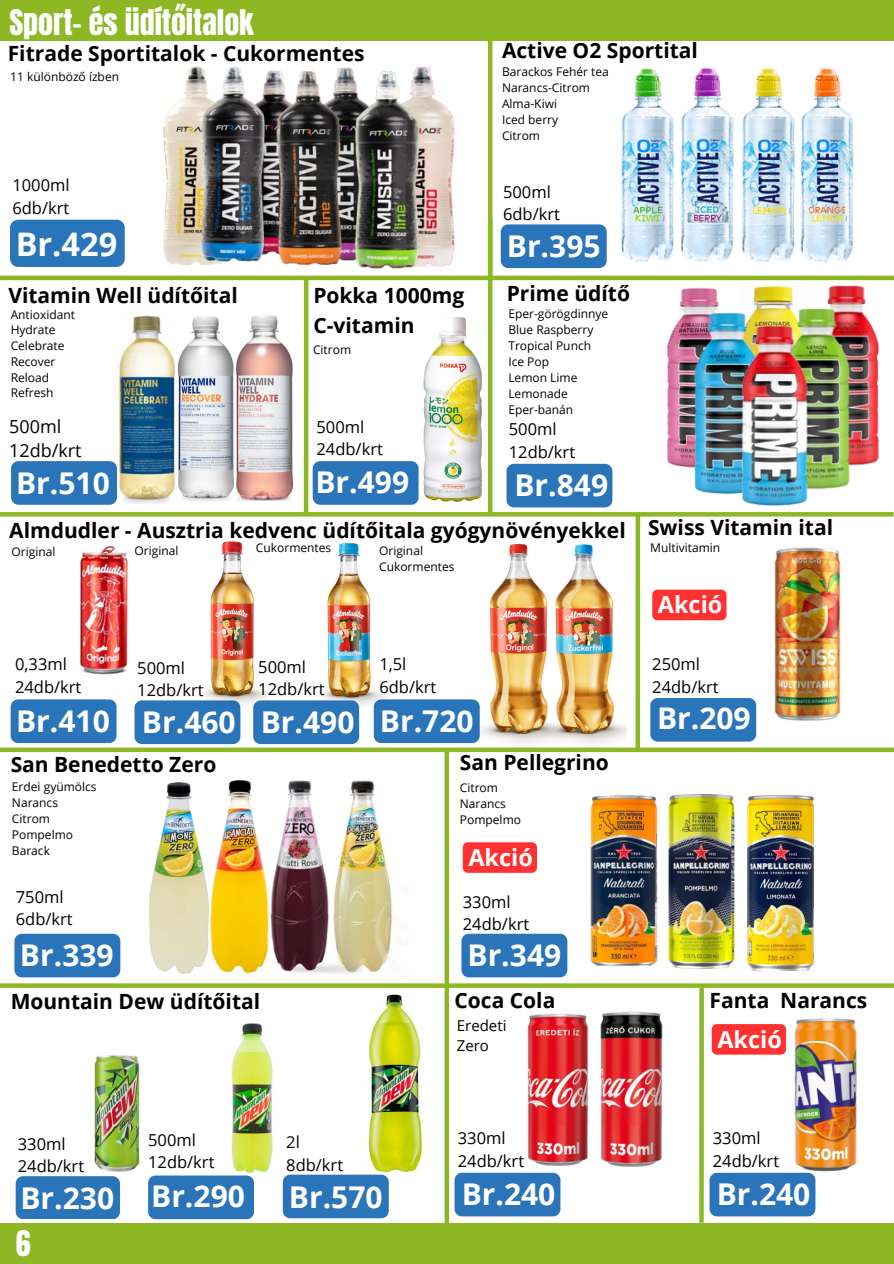
<style>
.page{position:relative;width:894px;height:1264px;background:#fff}
.page>*{position:absolute;margin:0;border:0;box-sizing:border-box;transform-origin:0 0}
.t1{font:700 32.55px "Open Sans";color:#fff}
.t2{font:700 30px "Open Sans";color:#fff}
.t3{font:30px "Anton";color:#fff}
.t4{font:700 23.4px "Open Sans";color:#fff}
.t5{font:700 21px/29.2px "Open Sans";color:#000}
.t6{font:18px/24.8px "Open Sans";color:#000}
.t7{font:16.5px/22.5px "Open Sans";color:#000}
.t8{font:15px/20.2px "Open Sans";color:#000}
.t9{font:12px "Open Sans";color:#000}
</style>
<div class="page">
<div style="left:0;top:0;width:893px;height:41px;background:#8db723"></div>
<div style="left:0;top:1222px;width:893px;height:41px;background:#8db723"></div>
<div style="left:0;top:747px;width:893px;height:5px;background:#8db723"></div>
<hr style="left:0;top:276px;width:893px;height:4px;background:#8db723">
<svg style="left:0;top:983px;width:893px;height:4px;background:#97bd37"></svg>
<svg style="left:0;top:512px;width:893px;height:4px;background:#8fb827"></svg>
<div style="left:444px;top:749px;width:5px;height:514px;background:#8db723"></div>
<img style="left:268px;top:71px;width:2px;height:182px">
<img style="left:346px;top:67px;width:6px;height:194px">
<img style="left:270px;top:67px;width:76px;height:198px">
<img style="left:163px;top:66px;width:34px;height:200px">
<img style="left:197px;top:66px;width:71px;height:200px">
<img style="left:422px;top:67px;width:33px;height:200px">
<img style="left:352px;top:67px;width:70px;height:202px">
<div style="left:10px;top:220px;width:115px;height:47px;background:#2a74ba"></div>
<hr style="left:488px;top:0;width:4px;height:278px;background:#8db723">
<img style="left:606px;top:68px;width:248px;height:196px">
<div style="left:500px;top:224px;width:106px;height:44px;background:#2a74ba"></div>
<div style="left:506px;top:464px;width:106px;height:43px;background:#2a74ba"></div>
<img style="left:752px;top:286px;width:42px;height:37px">
<img style="left:667px;top:288px;width:52px;height:180px">
<img style="left:827px;top:285px;width:53px;height:181px">
<img style="left:781px;top:306px;width:72px;height:183px">
<img style="left:687px;top:312px;width:79px;height:183px">
<img style="left:738px;top:323px;width:72px;height:183px">
<div style="left:11px;top:461px;width:106px;height:44px;background:#2a74ba"></div>
<img style="left:236px;top:315px;width:57px;height:185px">
<img style="left:178px;top:316px;width:55px;height:185px">
<img style="left:119px;top:315px;width:57px;height:189px">
<hr style="left:488px;top:218px;width:4px;height:295px;background:#8db723">
<hr style="left:304px;top:278px;width:4px;height:235px;background:#8db723">
<div style="left:312px;top:461px;width:106px;height:44px;background:#2a74ba"></div>
<img style="left:423px;top:317px;width:59px;height:184px">
<div style="left:635px;top:514px;width:5px;height:235px;background:#8db723"></div>
<img style="left:502px;top:586px;width:124px;height:167px">
<div style="left:134px;top:700px;width:106px;height:44px;background:#2a74ba"></div>
<div style="left:11px;top:699px;width:105px;height:44px;background:#2a74ba"></div>
<div style="left:373px;top:699px;width:94px;height:44px;background:#2a74ba"></div>
<img style="left:80px;top:547px;width:48px;height:128px">
<img style="left:467px;top:543px;width:136px;height:208px">
<img style="left:320px;top:543px;width:70px;height:181px">
<img style="left:205px;top:541px;width:61px;height:177px">
<div style="left:650px;top:698px;width:106px;height:43px;background:#2a74ba"></div>
<img style="left:774px;top:547px;width:67px;height:174px">
<img style="left:150px;top:783px;width:55px;height:190px">
<img style="left:205px;top:780px;width:61px;height:193px">
<img style="left:362px;top:780px;width:31px;height:193px">
<img style="left:266px;top:780px;width:96px;height:194px">
<div style="left:14px;top:933px;width:106px;height:44px;background:#2a74ba"></div>
<div style="left:461px;top:933px;width:106px;height:44px;background:#2a74ba"></div>
<img style="left:667px;top:794px;width:67px;height:174px">
<img style="left:747px;top:795px;width:65px;height:175px">
<img style="left:590px;top:795px;width:68px;height:172px">
<img style="left:368px;top:994px;width:55px;height:179px">
<div style="left:16px;top:1176px;width:104px;height:42px;background:#2a74ba"></div>
<img style="left:231px;top:1023px;width:42px;height:150px">
<div style="left:148px;top:1175px;width:106px;height:44px;background:#2a74ba"></div>
<div style="left:283px;top:1174px;width:105px;height:44px;background:#2a74ba"></div>
<img style="left:94px;top:1055px;width:46px;height:117px">
<img style="left:527px;top:1013px;width:62px;height:153px">
<img style="left:600px;top:1011px;width:63px;height:156px">
<div style="left:454px;top:1172px;width:106px;height:44px;background:#2a74ba"></div>
<svg style="left:699px;top:987px;width:4px;height:235px"></svg>
<img style="left:785px;top:1018px;width:72px;height:154px">
<div style="left:709px;top:1172px;width:106px;height:44px;background:#2a74ba"></div>
<div style="left:253px;top:700px;width:106px;height:44px;background:#2a74ba"></div>
<div style="left:462px;top:842px;width:75px;height:30px;background:#ff3131"></div>
<div style="left:652px;top:589px;width:74px;height:31px;background:#ff3131"></div>
<div style="left:711px;top:1024px;width:74px;height:30px;background:#ff3131"></div>
<h5 class="t3" style="left:9px;top:0;width:246px">Sport- és üdítőitalok</h5>
<p class="t5" style="left:8px;top:38px;width:358px">Fitrade Sportitalok - Cukormentes</p>
<p class="t9" style="left:10px;top:68px;width:110px">11 különböző ízben</p>
<p class="t7" style="left:12px;top:174px;width:59px">1000ml<br>6db/krt</p>
<p class="t1" style="left:16px;top:221px;width:103px">Br.429</p>
<h5 class="t5" style="left:8px;top:280px;width:231px">Vitamin Well üdítőital</h5>
<h1 class="t9" style="left:11px;top:306px;width:66px">Antioxidant</h1>
<p class="t9" style="left:11px;top:321px;width:46px">Hydrate</p>
<h1 class="t9" style="left:11px;top:337px;width:55px">Celebrate</h1>
<h4 class="t9" style="left:11px;top:353px;width:46px">Recover</h4>
<h4 class="t9" style="left:11px;top:369px;width:40px">Reload</h4>
<h4 class="t9" style="left:11px;top:384px;width:44px">Refresh</h4>
<p class="t6" style="left:9px;top:413px;width:74px">500ml<br>12db/krt</p>
<p class="t2" style="left:16px;top:461px;width:95px">Br.510</p>
<p class="t5" style="left:313px;top:280px;width:152px">Pokka 1000mg<br>C-vitamin</p>
<h1 class="t9" style="left:313px;top:341px;width:40px">Citrom</h1>
<h1 class="t7" style="left:316px;top:415px;width:68px">500ml<br>24db/krt</h1>
<h1 class="t2" style="left:315px;top:461px;width:95px">Br.499</h1>
<p class="t5" style="left:502px;top:35px;width:197px">Active O2 Sportital</p>
<p class="t9" style="left:502px;top:63px;width:108px">Barackos Fehér tea</p>
<p class="t9" style="left:502px;top:79px;width:90px">Narancs-Citrom</p>
<p class="t9" style="left:502px;top:95px;width:57px">Alma-Kiwi</p>
<p class="t9" style="left:502px;top:111px;width:58px">Iced berry</p>
<p class="t9" style="left:502px;top:127px;width:40px">Citrom</p>
<p class="t7" style="left:503px;top:180px;width:58px">500ml<br>6db/krt</p>
<p class="t2" style="left:506px;top:225px;width:95px">Br.395</p>
<p class="t5" style="left:506px;top:278px;width:125px">Prime üdítő</p>
<p class="t9" style="left:508px;top:305px;width:101px">Eper-görögdinnye</p>
<p class="t9" style="left:508px;top:321px;width:87px">Blue Raspberry</p>
<p class="t9" style="left:508px;top:337px;width:84px">Tropical Punch</p>
<p class="t9" style="left:508px;top:353px;width:42px">Ice Pop</p>
<p class="t9" style="left:508px;top:369px;width:70px">Lemon Lime</p>
<h5 class="t9" style="left:508px;top:385px;width:61px">Lemonade</h5>
<h5 class="t9" style="left:508px;top:401px;width:66px">Eper-banán</h5>
<h5 class="t7" style="left:508px;top:418px;width:68px">500ml<br>12db/krt</h5>
<p class="t2" style="left:514px;top:464px;width:95px">Br.849</p>
<h4 class="t5" style="left:9px;top:515px;width:618px">Almdudler - Ausztria kedvenc üdítőitala gyógynövényekkel</h4>
<p class="t9" style="left:134px;top:542px;width:45px">Original</p>
<p class="t9" style="left:256px;top:539px;width:77px">Cukormentes</p>
<p class="t9" style="left:379px;top:542px;width:45px">Original</p>
<p class="t9" style="left:379px;top:558px;width:77px">Cukormentes</p>
<p class="t9" style="left:12px;top:543px;width:45px">Original</p>
<p class="t7" style="left:15px;top:652px;width:68px">0,33ml<br>24db/krt</p>
<p class="t2" style="left:16px;top:700px;width:95px">Br.410</p>
<p class="t2" style="left:142px;top:701px;width:95px">Br.460</p>
<p class="t7" style="left:137px;top:656px;width:68px">500ml<br>12db/krt</p>
<p class="t7" style="left:258px;top:655px;width:68px">500ml<br>12db/krt</p>
<p class="t2" style="left:260px;top:701px;width:95px">Br.490</p>
<h4 class="t7" style="left:379px;top:652px;width:58px">1,5l<br>6db/krt</h4>
<p class="t2" style="left:380px;top:700px;width:95px">Br.720</p>
<h3 class="t5" style="left:11px;top:749px;width:207px">San Benedetto Zero</h3>
<p class="t9" style="left:12px;top:777px;width:86px">Erdei gyümölcs</p>
<h5 class="t9" style="left:12px;top:793px;width:48px">Narancs</h5>
<h5 class="t9" style="left:12px;top:809px;width:40px">Citrom</h5>
<h5 class="t9" style="left:12px;top:825px;width:63px">Pompelmo</h5>
<p class="t9" style="left:12px;top:841px;width:40px">Barack</p>
<h1 class="t5" style="left:460px;top:747px;width:150px">San Pellegrino</h1>
<p class="t9" style="left:460px;top:778px;width:40px">Citrom</p>
<h1 class="t9" style="left:460px;top:794px;width:48px">Narancs</h1>
<p class="t9" style="left:460px;top:810px;width:63px">Pompelmo</p>
<p class="t4" style="left:468px;top:841px;width:66px">Akció</p>
<h5 class="t7" style="left:16px;top:885px;width:58px">750ml<br>6db/krt</h5>
<p class="t2" style="left:20px;top:934px;width:95px">Br.339</p>
<h1 class="t7" style="left:462px;top:890px;width:68px">330ml<br>24db/krt</h1>
<p class="t2" style="left:467px;top:934px;width:95px">Br.349</p>
<p class="t5" style="left:11px;top:986px;width:251px">Mountain Dew üdítőital</p>
<p class="t5" style="left:454px;top:985px;width:102px">Coca Cola</p>
<p class="t8" style="left:456px;top:1015px;width:51px">Eredeti<br>Zero</p>
<p class="t5" style="left:648px;top:512px;width:186px">Swiss Vitamin ital</p>
<p class="t9" style="left:650px;top:539px;width:71px">Multivitamin</p>
<p class="t4" style="left:657px;top:588px;width:66px">Akció</p>
<p class="t7" style="left:652px;top:652px;width:68px">250ml<br>24db/krt</p>
<p class="t2" style="left:656px;top:697px;width:95px">Br.209</p>
<p class="t5" style="left:709px;top:985px;width:159px">Fanta Narancs</p>
<h6 class="t4" style="left:717px;top:1022px;width:66px">Akció</h6>
<p class="t7" style="left:148px;top:1128px;width:68px">500ml<br>12db/krt</p>
<p class="t7" style="left:18px;top:1131px;width:68px">330ml<br>24db/krt</p>
<p class="t7" style="left:286px;top:1130px;width:58px">2l<br>8db/krt</p>
<p class="t7" style="left:457px;top:1126px;width:68px">330ml<br>24db/krt</p>
<p class="t2" style="left:20px;top:1176px;width:95px">Br.230</p>
<p class="t2" style="left:151px;top:1175px;width:95px">Br.290</p>
<p class="t2" style="left:289px;top:1175px;width:95px">Br.570</p>
<p class="t2" style="left:461px;top:1173px;width:95px">Br.240</p>
<h3 class="t7" style="left:712px;top:1126px;width:68px">330ml<br>24db/krt</h3>
<p class="t2" style="left:716px;top:1173px;width:95px">Br.240</p>
<p class="t3" style="left:16px;top:1221px;width:16px">6</p>
</div>
